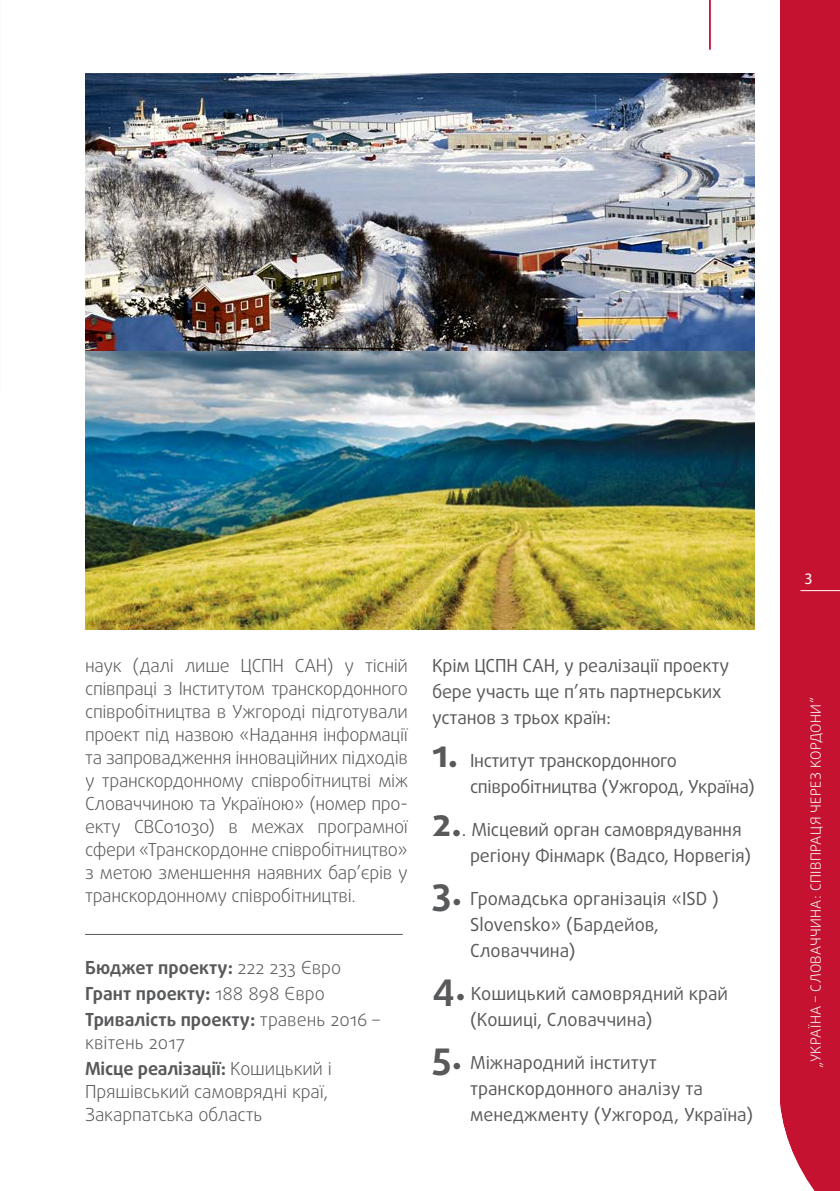
<style>
.page{position:relative;width:840px;height:1191px;background:#fff}
.page>*{position:absolute;margin:0;border:0;box-sizing:border-box;transform-origin:0 0}
.t1{font:300 18px/23px "Daxline Pro";letter-spacing:-.015em;color:#58595b}
.t2{font:18px/26px "Daxline Pro";letter-spacing:-.01em;color:#58595b}
.t3{font:700 18px/26px "Daxline Pro";color:#58595b}
.t4{font:16px "Myriad Pro";color:#fff}
.t5{font:300 14px "Daxline Pro";letter-spacing:.025em;color:#fff}
.s1{font-weight:300}
.s2{font-weight:700}
.s3{font-weight:700;font-size:38px}
</style>
<div class="page">
<div style="left:780px;top:0;width:59px;height:1191px;background:#c41230"></div>
<hr style="left:800px;top:590px;width:39px;height:1px;background:#fff">
<img style="left:85px;top:74px;width:669px;height:555px">
<hr style="left:708px;top:0;width:2px;height:50px;background:#c41230">
<svg style="left:780px;top:1104px;width:35px;height:87px"></svg>
<hr style="left:85px;top:934px;width:317px;height:1px;background:#58595b">
<p class="t1" style="left:85px;top:654px;width:324px;text-align:justify">наук (далі лише ЦСПН САН) у тісній співпраці з Інститутом транскордонного співробітництва в Ужгороді підготували проект під назвою «Надання інформації та запровадження інноваційних підходів у транскордонному співробітництві між Словаччиною та Україною» (номер про&shy;екту СВС01030) в межах програмної сфери «Транскордонне співробітництво» з метою зменшення наявних бар’єрів у транскордонному співробітництві.</p>
<p class="t3" style="left:85px;top:954px;width:296px">Бюджет проекту: <span class="s1">222 233 Євро<br></span>Грант проекту: <span class="s1">188 898 Євро<br></span>Тривалість проекту: <span class="s1">травень 2016 –</span></p>
<p class="t1" style="left:85px;top:1029px;width:248px;line-height:26px">квітень 2017<br><span class="s2">Місце реалізації:</span> Кошицький і</p>
<p class="t1" style="left:85px;top:1080px;width:244px">Пряшівський самоврядні краї,<br>Закарпатська область</p>
<p class="t2" style="left:432px;top:652px;width:299px">Крім ЦСПН САН, у реалізації проекту бере участь ще п’ять партнерських установ з трьох країн:</p>
<p class="t2" style="left:470px;top:747px;width:286px;text-indent:-38px"><span class="s3">1.</span> Інститут транскордонного співробітництва (Ужгород, Україна)</p>
<p class="t2" style="left:470px;top:816px;width:282px;text-indent:-38px"><span class="s3">2.</span>. Місцевий орган самоврядування регіону Фінмарк (Вадсо, Норвегія)</p>
<p class="t2" style="left:470px;top:885px;width:250px;text-indent:-38px"><span class="s3">3.</span> Громадська організація «ISD )<br>Slovensko» (Бардейов,<br>Словаччина)</p>
<p class="t2" style="left:470px;top:980px;width:259px;text-indent:-38px"><span class="s3">4.</span> Кошицький самоврядний край (Кошиці, Словаччина)</p>
<p class="t2" style="left:470px;top:1049px;width:284px;text-indent:-38px"><span class="s3">5.</span> Міжнародний інститут транскордонного аналізу та менеджменту (Ужгород, Україна)</p>
<p class="t4" style="left:804px;top:570px;width:10px">3</p>
<p class="t5" style="left:805px;top:1068px;width:372px;rotate:-90deg">„УКРАЇНА – СЛОВАЧЧИНА: СПІВПРАЦЯ ЧЕРЕЗ КОРДОНИ“</p>
</div>
